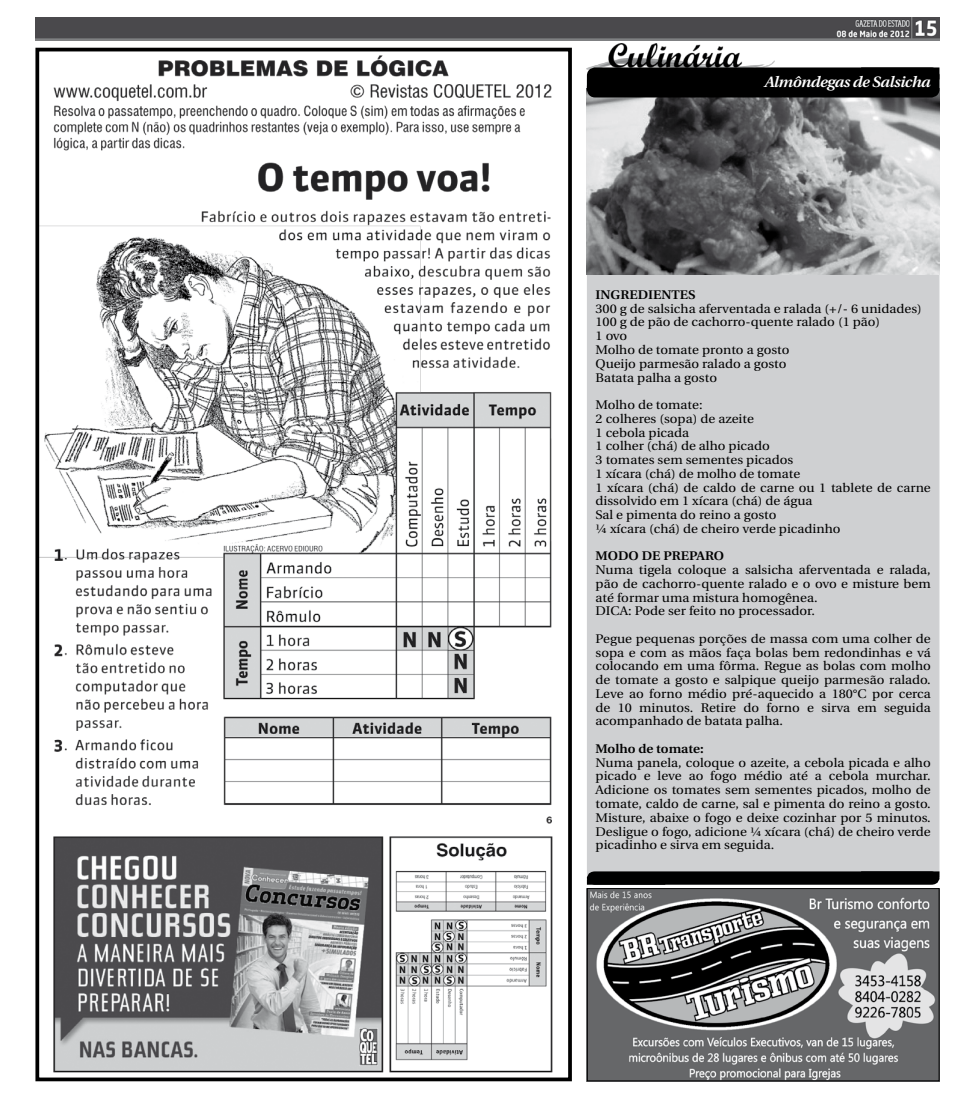
<style>
.page{position:relative;width:975px;height:1099px;background:#fff}
.page>*{position:absolute;margin:0;border:0;box-sizing:border-box;transform-origin:0 0}
.t1{font:italic 600 15px "Utopia";letter-spacing:-.03em;color:#fff;scale:1.07 1}
.t2{font:12.5px/13.8px "Utopia";color:#000;scale:1.07 1}
.t3{font:600 12.5px "Utopia";color:#000;scale:1.07 1}
</style>
<div class="page">
<img style="left:35px;top:18px;width:904px;height:22px">
<img style="left:586px;top:888px;width:351px;height:193px">
<div style="left:587px;top:888px;width:352px;height:193px;border:1px solid #000"></div>
<div style="left:587px;top:79px;width:352px;height:796px;background:#cfd0d2"></div>
<div style="left:862px;top:69px;width:76px;height:9px;background:#000"></div>
<div style="left:861px;top:67px;width:78px;height:12px;border:2px solid #000"></div>
<img style="left:587px;top:44px;width:187px;height:25px">
<svg style="left:586px;top:870px;width:354px;height:15px;background:#1c1c1c"></svg>
<div style="left:587px;top:879px;width:78px;height:5px;border:2px solid #000"></div>
<div style="left:861px;top:871px;width:78px;height:5px;border:2px solid #000"></div>
<img style="left:40px;top:55px;width:513px;height:1018px">
<div style="left:35px;top:48px;width:537px;height:1033px;border:4px solid #000"></div>
<img style="left:587px;top:93px;width:352px;height:182px">
<div style="left:588px;top:69px;width:350px;height:27px;background:#000;border-radius:7px"></div>
<div style="left:587px;top:67px;width:352px;height:30px;border:2px solid #000;border-radius:7px"></div>
<p class="t1" style="left:764px;top:74px;width:157px">Almôndegas de Salsicha</p>
<p class="t3" style="left:595px;top:288px;width:87px">INGREDIENTES</p>
<p class="t2" style="left:595px;top:302px;width:306px">300 g de salsicha aferventada e ralada (+/- 6 unidades)<br>100 g de pão de cachorro-quente ralado (1 pão)<br>1 ovo<br>Molho de tomate pronto a gosto<br>Queijo parmesão ralado a gosto<br>Batata palha a gosto</p>
<p class="t2" style="left:595px;top:398px;width:315px">Molho de tomate:<br>2 colheres (sopa) de azeite<br>1 cebola picada<br>1 colher (chá) de alho picado<br>3 tomates sem sementes picados<br>1 xícara (chá) de molho de tomate<br>1 xícara (chá) de caldo de carne ou 1 tablete de carne dissolvido em 1 xícara (chá) de água<br>Sal e pimenta do reino a gosto<br>¼ xícara (chá) de cheiro verde picadinho</p>
<p class="t3" style="left:595px;top:549px;width:11px">MODO</p>
<p class="t3" style="left:641px;top:549px;width:77px">DE PREPARO</p>
<p class="t2" style="left:595px;top:563px;width:315px">Numa tigela coloque a salsicha aferventada e ralada, pão de cachorro-quente ralado e o ovo e misture bem até formar uma mistura homogênea.<br>DICA: Pode ser feito no processador.</p>
<p class="t2" style="left:595px;top:632px;width:315px;text-align:justify">Pegue pequenas porções de massa com uma colher de sopa e com as mãos faça bolas bem redondinhas e vá colocando em uma fôrma. Regue as bolas com molho de tomate a gosto e salpique queijo parmesão ralado.<br>Leve ao forno médio pré-aquecido a 180°C por cerca de 10 minutos. Retire do forno e sirva em seguida acompanhado de batata palha.</p>
<p class="t3" style="left:595px;top:741px;width:103px">Molho de tomate:</p>
<p class="t2" style="left:595px;top:755px;width:315px;text-align:justify">Numa panela, coloque o azeite, a cebola picada e alho picado e leve ao fogo médio até a cebola murchar.<br>Adicione os tomates sem sementes picados, molho de tomate, caldo de carne, sal e pimenta do reino a gosto.<br>Misture, abaixe o fogo e deixe cozinhar por 5 minutos.<br>Desligue o fogo, adicione ¼ xícara (chá) de cheiro verde picadinho e sirva em seguida.</p>
</div>
